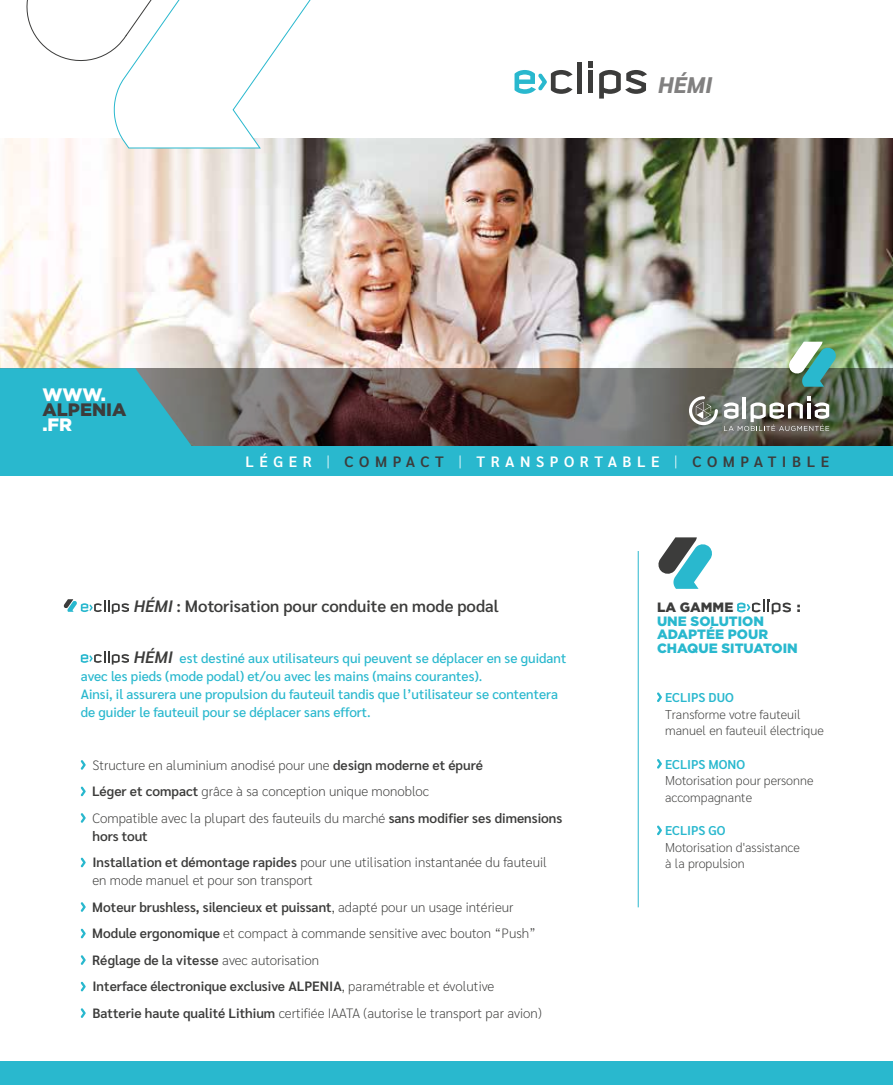
<style>
.page{position:relative;width:893px;height:1085px;background:#fff}
.page>*{position:absolute;margin:0;border:0;box-sizing:border-box;transform-origin:0 0}
.t1{font:italic 800 22.5px "Sarabun";color:#818080}
.t2{font:900 18px "Gotham HTF";color:#fff}
.t3{font:900 18px "Gotham HTF";color:#3c3c3b}
.t4{font:600 16.5px "Sarabun";color:#3c3c3b}
.t5{font:600 15px "Sarabun";letter-spacing:.37em;color:#fff}
.t6{font:200 13.5px/26.5px "Sarabun";color:#3c3c3b}
.t7{font:500 13.5px/18px "Sarabun";color:#29b8ce}
.t8{font:900 13.5px/13.5px "Gotham HTF";color:#29b8ce}
.t9{font:900 13.5px "Gotham HTF";color:#3c3c3b}
.t10{font:200 12.75px/16.5px "Sarabun";color:#3c3c3b}
.t11{font:600 12.75px "Sarabun";color:#29b8ce}
.s1{font-weight:200}
.s2{color:#3c3c3b}
.s3{font-style:italic}
.s4{font-weight:600;font-style:italic;font-size:16.5px;color:#3c3c3b}
.s5{font-weight:600}
</style>
<div class="page">
<img style="left:0;top:138px;width:893px;height:230px">
<svg style="left:22px;top:0;width:321px;height:149px"></svg>
<svg style="left:192px;top:368px;width:701px;height:78px;background:#635953"></svg>
<div style="left:0;top:446px;width:893px;height:29px;background:#29b8ce"></div>
<div style="left:0;top:1061px;width:893px;height:23px;background:#29b8ce"></div>
<svg style="left:0;top:368px;width:192px;height:78px;background:#35afc1"></svg>
<svg style="left:689px;top:396px;width:140px;height:35px"></svg>
<svg style="left:788px;top:341px;width:48px;height:45px"></svg>
<svg style="left:64px;top:599px;width:65px;height:14px"></svg>
<svg style="left:81px;top:651px;width:48px;height:13px"></svg>
<svg style="left:81px;top:760px;width:5px;height:9px"></svg>
<svg style="left:81px;top:786px;width:5px;height:10px"></svg>
<svg style="left:81px;top:813px;width:5px;height:9px"></svg>
<svg style="left:81px;top:857px;width:5px;height:10px"></svg>
<svg style="left:81px;top:902px;width:5px;height:9px"></svg>
<svg style="left:81px;top:928px;width:5px;height:10px"></svg>
<svg style="left:81px;top:955px;width:5px;height:9px"></svg>
<svg style="left:81px;top:981px;width:5px;height:10px"></svg>
<svg style="left:81px;top:1008px;width:5px;height:9px"></svg>
<svg style="left:657px;top:692px;width:5px;height:10px"></svg>
<svg style="left:657px;top:759px;width:5px;height:9px"></svg>
<svg style="left:657px;top:825px;width:5px;height:10px"></svg>
<svg style="left:737px;top:599px;width:54px;height:15px"></svg>
<svg style="left:658px;top:537px;width:54px;height:51px"></svg>
<hr style="left:638px;top:551px;width:1px;height:356px;background:#29b8ce">
<div style="left:577px;top:62px;width:5px;height:31px;background:#3c3c3b"></div>
<div style="left:588px;top:70px;width:5px;height:23px;background:#3c3c3b"></div>
<svg style="left:588px;top:62px;width:5px;height:6px"></svg>
<svg style="left:599px;top:70px;width:48px;height:29px"></svg>
<svg style="left:514px;top:70px;width:59px;height:24px"></svg>
<h2 class="t2" style="left:43px;top:384px;width:65px">WWW.</h2>
<h2 class="t3" style="left:43px;top:399px;width:85px">ALPENIA</h2>
<h2 class="t2" style="left:43px;top:414px;width:31px">.FR</h2>
<h1 class="t1" style="left:657px;top:72px;width:64px">HÉMI</h1>
<p class="t5" style="left:246px;top:453px;width:585px">LÉGER <span class="s1">|</span> <span class="s2">COMPACT</span> <span class="s1">|</span> TRANSPORTABLE <span class="s1">|</span> <span class="s2">COMPATIBLE</span></p>
<p class="t4" style="left:133px;top:596px;width:367px"><span class="s3">HÉMI</span>: Motorisation pour conduite en mode podal</p>
<p class="t7" style="left:81px;top:649px;width:487px;text-indent:52px"><span class="s4">HÉMI</span> est destiné aux utilisateurs qui peuvent se déplacer en se guidant avec les pieds (mode podal) et/ou avec les mains (mains courantes).<br>Ainsi, il assurera une propulsion du fauteuil tandis que l’utilisateur se contentera de guider le fauteuil pour se déplacer sans effort.</p>
<p class="t6" style="left:92px;top:751px;width:472px">Structure en aluminium anodisé pour une <span class="s5">design moderne et épuré<br>Léger et compact</span> grâce à sa conception unique monobloc<br>Compatible avec la plupart des fauteuils du marché <span class="s5">sans modifier ses dimensions</span></p>
<p class="t6" style="left:92px;top:822px;width:456px"><span class="s5">hors tout<br>Installation et démontage rapides</span> pour une utilisation instantanée du fauteuil</p>
<p class="t6" style="left:92px;top:867px;width:451px">en mode manuel et pour son transport<br><span class="s5">Moteur brushless, silencieux et puissant</span>, adapté pour un usage intérieur <span class="s5">Module ergonomique</span> et compact à commande sensitive avec bouton “Push” <span class="s5">Réglage de la vitesse</span> avec autorisation<br><span class="s5">Interface électronique exclusive ALPENIA</span>, paramétrable et évolutive <span class="s5">Batterie haute qualité Lithium</span> certifiée IAATA (autorise le transport par avion)</p>
<p class="t9" style="left:657px;top:599px;width:78px">LA GAMME</p>
<p class="t9" style="left:797px;top:599px;width:5px">:</p>
<p class="t8" style="left:657px;top:613px;width:142px">UNE SOLUTION<br>ADAPTÉE POUR<br>CHAQUE SITUATOIN</p>
<p class="t11" style="left:665px;top:690px;width:70px">ECLIPS DUO</p>
<p class="t10" style="left:665px;top:705px;width:160px">Transforme votre fauteuil manuel en fauteuil électrique</p>
<p class="t11" style="left:665px;top:756px;width:82px">ECLIPS MONO</p>
<p class="t10" style="left:665px;top:772px;width:150px">Motorisation pour personne accompagnante</p>
<p class="t11" style="left:665px;top:823px;width:62px">ECLIPS GO</p>
<p class="t10" style="left:665px;top:838px;width:136px">Motorisation d'assistance à la propulsion</p>
</div>
